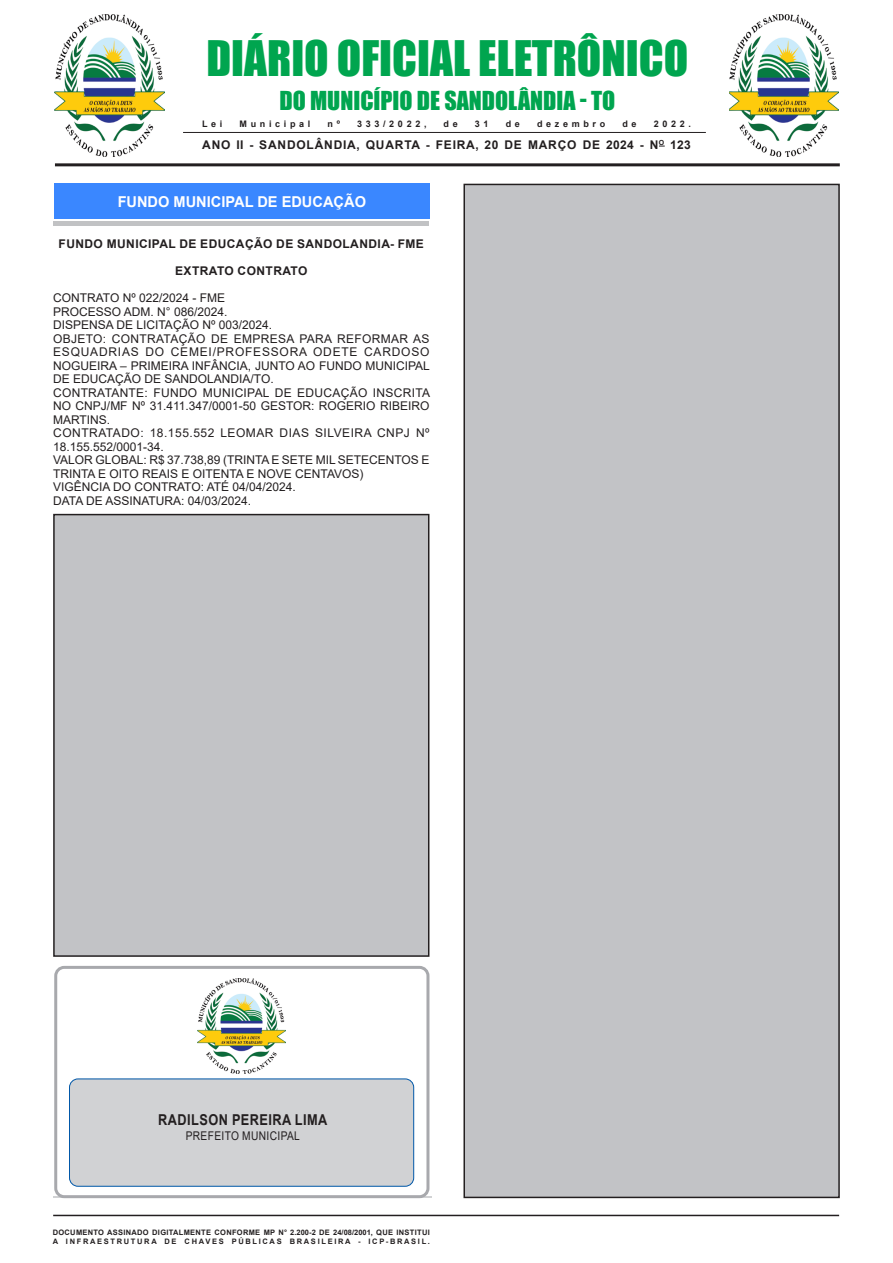
<style>
.page{position:relative;width:893px;height:1263px;background:#fff}
.page>*{position:absolute;margin:0;border:0;box-sizing:border-box;transform-origin:0 0}
.t1{font:45px "Impact";color:#00a54f}
.t2{font:24px "Impact";color:#00a54f}
.Chancela{font:700 15px "Arial";color:#fff}
.t3{font:700 15px "Arial";letter-spacing:.035em;color:#231f20;scale:.85 1}
.SEM_PARAGRAFO{font:12px/13.5px "Arial";color:#231f20;text-align:justify}
.SEM_PARAGRAFO-2{font:12px/13.5px "Arial";letter-spacing:.04em;color:#231f20}
.TITULOS{font:700 12px "Arial";letter-spacing:.035em;color:#231f20}
.TITULOS-2{font:700 12px "Arial";letter-spacing:.065em;color:#231f20}
.SEM_PARAGRAFO-3{font:12px "Arial";letter-spacing:.035em;color:#231f20;scale:.85 1}
.NOME{font:700 9px "Arial";letter-spacing:.405em;color:#231f20}
.t4{font:700 7.5px "Arial";letter-spacing:.04em;color:#231f20}
.t5{font:700 7.5px "Arial";letter-spacing:.225em;color:#231f20}
</style>
<div class="page">
<hr style="left:53px;top:1215px;width:786px;height:1px;background:#231f20">
<hr style="left:55px;top:163px;width:785px;height:3px;background:#231f20">
<hr style="left:183px;top:132px;width:523px;height:1px;background:#231f20">
<div style="left:53px;top:189px;width:375px;height:37px;background:#c1c2c4"></div>
<div style="left:53px;top:186px;width:375px;height:35px;background:#fff"></div>
<div style="left:54px;top:184px;width:375px;height:35px;background:#3a87ff"></div>
<hr style="left:53px;top:1197px;width:379px;height:1px;background:#d1d2d4">
<div style="left:54px;top:966px;width:375px;height:232px;border:3px solid #a8a9ad;border-radius:9px"></div>
<div style="left:70px;top:1079px;width:344px;height:107px;background:#d1d2d4;border-radius:9px"></div>
<div style="left:69px;top:1079px;width:345px;height:107px;border:1px solid #0057a8;border-radius:9px"></div>
<img style="left:197px;top:979px;width:88px;height:95px">
<img style="left:730px;top:15px;width:108px;height:142px">
<img style="left:55px;top:15px;width:110px;height:142px">
<div style="left:54px;top:515px;width:375px;height:441px;background:#c2c3c6"></div>
<div style="left:53px;top:514px;width:376px;height:443px;border:2px solid #231f20"></div>
<div style="left:464px;top:184px;width:375px;height:1013px;background:#c2c3c6"></div>
<div style="left:463px;top:184px;width:377px;height:1014px;border:2px solid #231f20"></div>
<p class="t1" style="left:206px;top:23px;width:483px">DIÁRIO OFICIAL ELETRÔNICO</p>
<p class="t2" style="left:279px;top:82px;width:337px">DO MUNICÍPIO DE SANDOLÂNDIA - TO</p>
<p class="NOME" style="left:202px;top:117px;width:22px">Lei</p>
<p class="NOME" style="left:240px;top:117px;width:72px">Municipal</p>
<p class="NOME" style="left:328px;top:117px;width:14px">n º</p>
<p class="NOME" style="left:357px;top:117px;width:71px">333/2022,</p>
<p class="NOME" style="left:444px;top:117px;width:16px">d e</p>
<p class="NOME" style="left:475px;top:117px;width:15px">3 1</p>
<p class="NOME" style="left:506px;top:117px;width:16px">d e</p>
<p class="NOME" style="left:537px;top:117px;width:70px">dezembro</p>
<p class="NOME" style="left:622px;top:117px;width:16px">d e</p>
<p class="NOME" style="left:654px;top:117px;width:39px">2022.</p>
<p class="TITULOS-2" style="left:202px;top:137px;width:490px">ANO II - SANDOLÂNDIA, QUARTA - FEIRA, 20 DE MARÇO DE 2024 - N<sup>O</sup> 123</p>
<p class="Chancela" style="left:118px;top:191px;width:250px">FUNDO MUNICIPAL DE EDUCAÇÃO</p>
<p class="TITULOS" style="left:59px;top:235px;width:367px">FUNDO MUNICIPAL DE EDUCAÇÃO DE SANDOLANDIA- FME</p>
<p class="TITULOS" style="left:175px;top:262px;width:134px">EXTRATO CONTRATO</p>
<p class="SEM_PARAGRAFO" style="left:53px;top:291px;width:173px">CONTRATO Nº 022/2024 - FME</p>
<p class="SEM_PARAGRAFO" style="left:53px;top:305px;width:176px">PROCESSO ADM. N° 086/2024.</p>
<p class="SEM_PARAGRAFO" style="left:53px;top:318px;width:220px">DISPENSA DE LICITAÇÃO Nº 003/2024.</p>
<p class="SEM_PARAGRAFO" style="left:53px;top:332px;width:378px">OBJETO: CONTRATAÇÃO DE EMPRESA PARA REFORMAR AS ESQUADRIAS DO CEMEI/PROFESSORA ODETE CARDOSO NOGUEIRA – PRIMEIRA INFÂNCIA, JUNTO AO FUNDO MUNICIPAL DE EDUCAÇÃO DE SANDOLANDIA/TO.</p>
<p class="SEM_PARAGRAFO" style="left:53px;top:386px;width:378px">CONTRATANTE: FUNDO MUNICIPAL DE EDUCAÇÃO INSCRITA NO CNPJ/MF Nº 31.411.347/0001-50 GESTOR: ROGERIO RIBEIRO MARTINS.</p>
<p class="SEM_PARAGRAFO-2" style="left:53px;top:426px;width:378px">CONTRATADO: 18.155.552 LEOMAR DIAS SILVEIRA CNPJ Nº<br>18.155.552/0001-34.</p>
<p class="SEM_PARAGRAFO" style="left:53px;top:453px;width:378px">VALOR GLOBAL: R$ 37.738,89 (TRINTA E SETE MIL SETECENTOS E<br>TRINTA E OITO REAIS E OITENTA E NOVE CENTAVOS)</p>
<p class="SEM_PARAGRAFO" style="left:53px;top:480px;width:244px">VIGÊNCIA DO CONTRATO: ATÉ 04/04/2024.</p>
<p class="SEM_PARAGRAFO" style="left:53px;top:494px;width:200px">DATA DE ASSINATURA: 04/03/2024.</p>
<p class="t3" style="left:158px;top:1109px;width:200px">RADILSON PEREIRA LIMA</p>
<p class="SEM_PARAGRAFO-3" style="left:186px;top:1127px;width:136px">PREFEITO MUNICIPAL</p>
<p class="t4" style="left:53px;top:1227px;width:379px">DOCUMENTO ASSINADO DIGITALMENTE CONFORME MP N° 2.200-2 DE 24/08/2001, QUE INSTITUI</p>
<p class="t5" style="left:53px;top:1236px;width:379px">A INFRAESTRUTURA DE CHAVES PÚBLICAS BRASILEIRA - ICP-BRASIL.</p>
</div>
